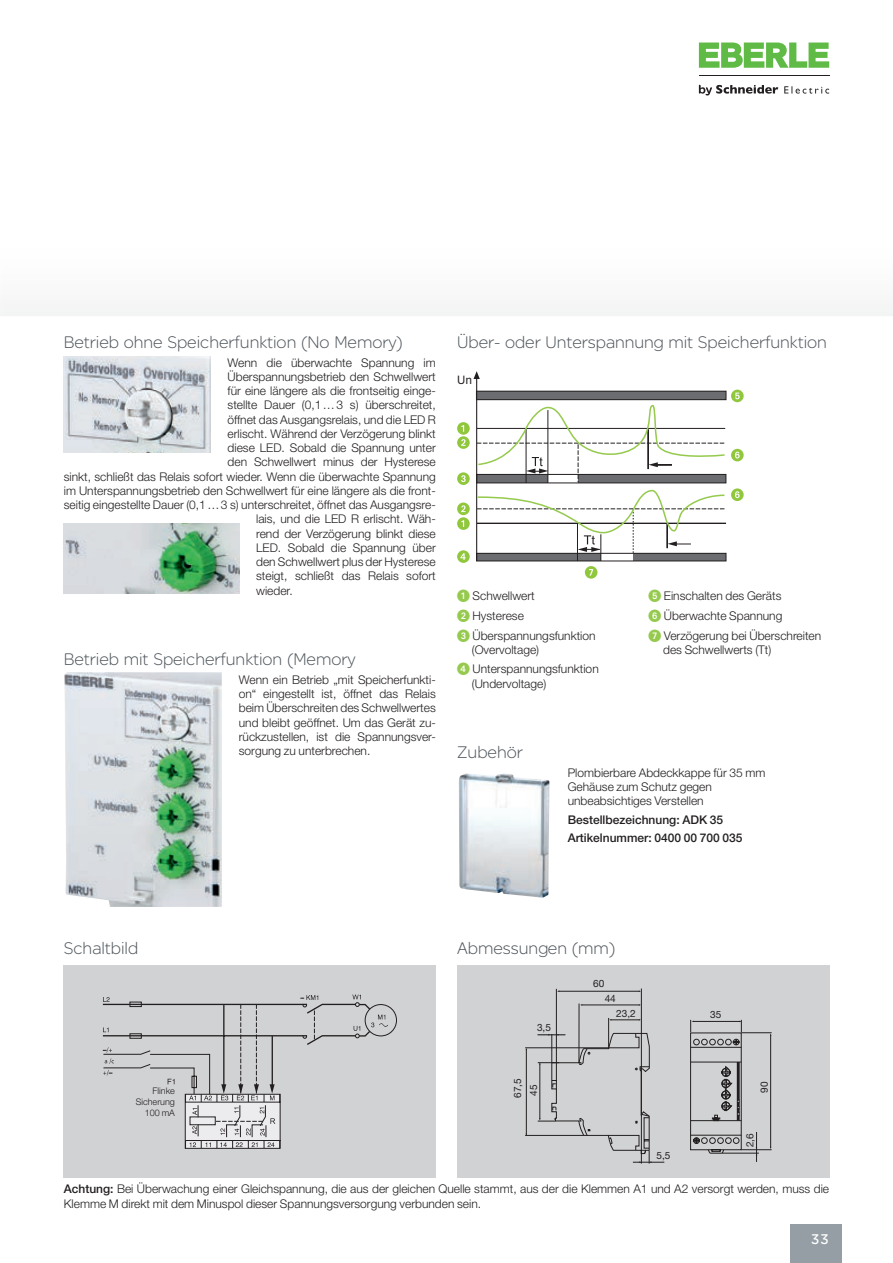
<style>
.page{position:relative;width:893px;height:1263px;background:#fff}
.page>*{position:absolute;margin:0;border:0;box-sizing:border-box;transform-origin:0 0}
.t1{font:300 18px "SE Optimist";color:#4d545a}
.t2{font:15px "SE Optimist";color:#fff}
.t3{font:12.15px "Invensys Andale";color:#231f20}
.t4{font:300 12px/14.2px "Helvetica Neue";color:#231f20}
.t5{font:500 12px/18.5px "Helvetica Neue";color:#231f20}
.t6{font:10.05px/15.8px "Helvetica Neue";color:#231f20}
.t7{font:300 9px/10.8px "Helvetica Neue";color:#231f20;text-align:right}
.s1{font-family:"European Pi One";font-weight:400;font-size:12.75px;color:#96ca4e}
.s2{font-weight:500}
</style>
<div class="page">
<div style="left:0;top:308px;width:893px;height:8px;background:#f4f5f5"></div>
<div style="left:791px;top:1225px;width:51px;height:38px;background:#959ea4"></div>
<hr style="left:699px;top:75px;width:130px;height:1px;background:#231f20">
<svg style="left:699px;top:43px;width:130px;height:25px"></svg>
<svg style="left:699px;top:84px;width:130px;height:12px"></svg>
<div style="left:476px;top:474px;width:250px;height:9px;border:1px solid #231f20"></div>
<hr style="left:476px;top:378px;width:1px;height:183px;background:#231f20">
<svg style="left:473px;top:371px;width:7px;height:8px"></svg>
<svg style="left:457px;top:422px;width:13px;height:27px"></svg>
<svg style="left:457px;top:472px;width:13px;height:13px"></svg>
<svg style="left:457px;top:550px;width:13px;height:13px"></svg>
<svg style="left:476px;top:488px;width:268px;height:91px"></svg>
<svg style="left:457px;top:502px;width:13px;height:28px"></svg>
<svg style="left:477px;top:390px;width:267px;height:92px"></svg>
<img style="left:459px;top:773px;width:90px;height:125px">
<img style="left:64px;top:357px;width:147px;height:96px">
<img style="left:64px;top:672px;width:158px;height:235px">
<div style="left:457px;top:965px;width:372px;height:213px;background:#d1d2d4"></div>
<hr style="left:770px;top:1035px;width:1px;height:112px;background:#231f20">
<hr style="left:722px;top:1153px;width:37px;height:1px;background:#231f20">
<hr style="left:741px;top:1149px;width:31px;height:1px;background:#231f20">
<hr style="left:741px;top:1032px;width:31px;height:1px;background:#231f20">
<svg style="left:525px;top:988px;width:217px;height:175px"></svg>
<svg style="left:756px;top:1132px;width:1px;height:30px"></svg>
<div style="left:64px;top:965px;width:372px;height:213px;background:#d1d2d4"></div>
<div style="left:365px;top:1004px;width:32px;height:32px;border:1px solid #231f20;border-radius:50%"></div>
<svg style="left:103px;top:994px;width:285px;height:155px"></svg>
<img style="left:64px;top:523px;width:175px;height:71px">
<h1 class="t1" style="left:64px;top:332px;width:341px">Betrieb ohne Speicherfunktion (No Memory)</h1>
<p class="t4" style="left:228px;top:355px;width:210px">Wenn die überwachte Spannung im</p>
<p class="t4" style="left:228px;top:369px;width:210px">Überspannungsbetrieb den Schwellwert</p>
<p class="t4" style="left:228px;top:383px;width:210px">für eine längere als die frontseitig einge-</p>
<p class="t4" style="left:228px;top:398px;width:210px">stellte Dauer (0,1…3 s) überschreitet,</p>
<p class="t4" style="left:228px;top:412px;width:210px">öffnet das Ausgangsrelais, und die LED R</p>
<p class="t4" style="left:228px;top:426px;width:210px">erlischt. Während der Verzögerung blinkt</p>
<p class="t4" style="left:228px;top:440px;width:210px">diese LED. Sobald die Spannung unter</p>
<p class="t4" style="left:228px;top:455px;width:210px">den Schwellwert minus der Hysterese</p>
<p class="t4" style="left:64px;top:469px;width:374px">sinkt, schließt das Relais sofort wieder. Wenn die überwachte Spannung</p>
<p class="t4" style="left:64px;top:483px;width:374px">im Unterspannungsbetrieb den Schwellwert für eine längere als die front-</p>
<p class="t4" style="left:64px;top:497px;width:374px">seitig eingestellte Dauer (0,1…3 s) unterschreitet, öffnet das Ausgangsre-</p>
<p class="t4" style="left:256px;top:512px;width:181px">lais, und die LED R erlischt. Wäh-</p>
<p class="t4" style="left:256px;top:526px;width:181px">rend der Verzögerung blinkt diese</p>
<p class="t4" style="left:256px;top:540px;width:181px">LED. Sobald die Spannung über</p>
<p class="t4" style="left:256px;top:554px;width:181px">den Schwellwert plus der Hysterese</p>
<p class="t4" style="left:256px;top:569px;width:181px">steigt, schließt das Relais sofort</p>
<p class="t4" style="left:256px;top:583px;width:38px">wieder.</p>
<h1 class="t1" style="left:64px;top:650px;width:293px">Betrieb mit Speicherfunktion (Memory</h1>
<p class="t4" style="left:239px;top:672px;width:199px;text-align:justify">Wenn ein Betrieb „mit Speicherfunkti&shy;on“ eingestellt ist, öffnet das Relais beim Überschreiten des Schwellwertes und bleibt geöffnet. Um das Gerät zu&shy;rückzustellen, ist die Spannungsver&shy;sorgung zu unterbrechen.</p>
<h1 class="t1" style="left:457px;top:332px;width:371px">Über- oder Unterspannung mit Speicherfunktion</h1>
<p class="t3" style="left:457px;top:372px;width:16px">Un</p>
<p class="t4" style="left:457px;top:589px;width:79px"><span class="s1">1</span> Schwellwert</p>
<p class="t4" style="left:648px;top:589px;width:134px"><span class="s1">5</span> Einschalten des Geräts</p>
<p class="t4" style="left:457px;top:608px;width:68px"><span class="s1">2</span> Hysterese</p>
<p class="t4" style="left:648px;top:608px;width:135px"><span class="s1">6</span> Überwachte Spannung</p>
<p class="t4" style="left:457px;top:628px;width:140px"><span class="s1">3</span> Überspannungsfunktion</p>
<p class="t4" style="left:648px;top:628px;width:174px"><span class="s1">7</span> Verzögerung bei Überschreiten</p>
<p class="t4" style="left:472px;top:642px;width:69px">(Overvoltage)</p>
<p class="t4" style="left:663px;top:642px;width:110px">des Schwellwerts (Tt)</p>
<p class="t4" style="left:472px;top:662px;width:128px;text-indent:-15px"><span class="s1">4</span> Unterspannungsfunktion (Undervoltage)</p>
<h1 class="t1" style="left:457px;top:742px;width:67px">Zubehör</h1>
<p class="t4" style="left:568px;top:765px;width:199px">Plombierbare Abdeckkappe für 35 mm<br>Gehäuse zum Schutz gegen unbeabsichtiges Verstellen</p>
<p class="t5" style="left:568px;top:810px;width:176px">Bestellbezeichnung: ADK 35<br>Artikelnummer: 0400 00 700 035</p>
<h1 class="t1" style="left:64px;top:938px;width:76px">Schaltbild</h1>
<p class="t7" style="left:136px;top:1085px;width:41px">Flinke<br>Sicherung<br>100 mA</p>
<h1 class="t1" style="left:457px;top:938px;width:160px">Abmessungen (mm)</h1>
<p class="t6" style="left:593px;top:976px;width:13px">60</p>
<p class="t6" style="left:605px;top:990px;width:13px">44</p>
<p class="t6" style="left:537px;top:1019px;width:15px">3,5</p>
<p class="t6" style="left:510px;top:1098px;width:21px;rotate:-90deg">67,5<br>45</p>
<p class="t6" style="left:616px;top:1005px;width:21px">23,2</p>
<p class="t6" style="left:657px;top:1147px;width:15px">5,5</p>
<p class="t6" style="left:710px;top:1007px;width:13px">35</p>
<p class="t6" style="left:756px;top:1093px;width:13px;rotate:-90deg">90</p>
<p class="t6" style="left:742px;top:1147px;width:15px;rotate:-90deg">2,6</p>
<p class="t4" style="left:64px;top:1182px;width:767px"><span class="s2">Achtung:</span> Bei Überwachung einer Gleichspannung, die aus der gleichen Quelle stammt, aus der die Klemmen A1 und A2 versorgt werden, muss die<br>Klemme M direkt mit dem Minuspol dieser Spannungsversorgung verbunden sein.</p>
<p class="t2" style="left:810px;top:1230px;width:20px">33</p>
</div>
